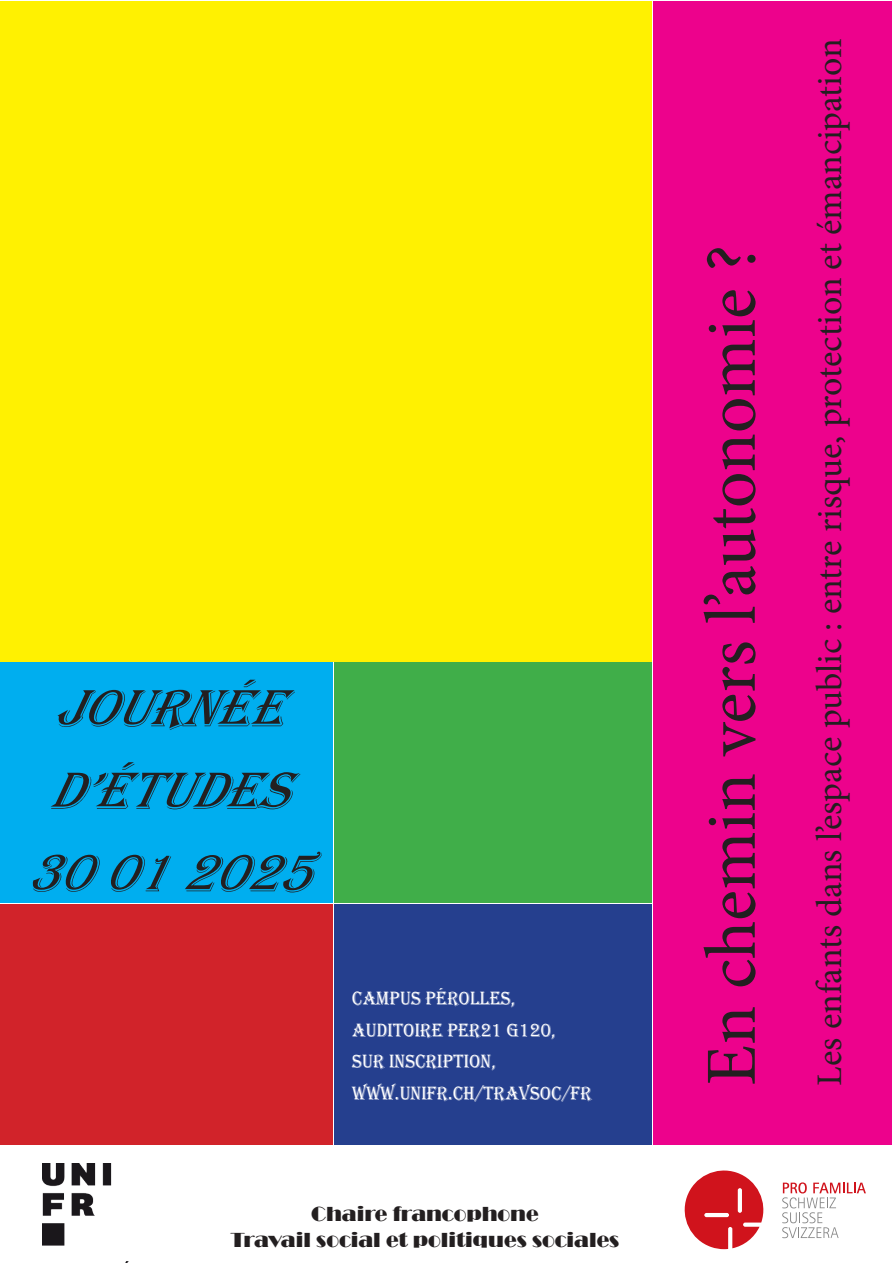
<style>
.page{position:relative;width:893px;height:1263px;background:#fff}
.page>*{position:absolute;margin:0;border:0;box-sizing:border-box;transform-origin:0 0}
.t1{font:72px "Minion Pro";letter-spacing:-.005em;color:#231f20}
.t2{font:italic 54px/82.5px "Algerian";color:#231f20;text-align:center}
.t3{font:36px "Minion Pro";color:#231f20}
.t4{font:21px/25.2px "Broadway";color:#231f20;text-align:center}
.t5{font:19.8px/31.5px "Algerian";color:#fff;scale:.91 1}
</style>
<div class="page">
<div style="left:1px;top:1px;width:651px;height:660px;background:#fff101"></div>
<div style="left:1px;top:662px;width:332px;height:241px;background:#00aeef"></div>
<div style="left:335px;top:904px;width:317px;height:241px;background:#253f8e"></div>
<div style="left:335px;top:662px;width:317px;height:241px;background:#40ae49"></div>
<div style="left:1px;top:904px;width:332px;height:241px;background:#d1232a"></div>
<div style="left:653px;top:1px;width:239px;height:1143px;background:#ed028c"></div>
<img style="left:42px;top:1163px;width:87px;height:100px">
<svg style="left:782px;top:1182px;width:84px;height:56px"></svg>
<svg style="left:684px;top:1170px;width:80px;height:79px"></svg>
<h2 class="t2" style="left:26px;top:668px;width:314px">JOURNÉE<br>D’ÉTUDES<br>30012025</h2>
<p class="t5" style="left:352px;top:983px;width:265px">Campus Pérolles,<br>Auditoire PER21 G120, sur inscription, www.unifr.ch/travsoc/fr</p>
<p class="t4" style="left:230px;top:1202px;width:390px">Chaire francophone<br>Travail social et politiques sociales</p>
<h1 class="t1" style="left:683px;top:1086px;width:842px;rotate:-90deg">En chemin vers l’autonomie ?</h1>
<h3 class="t3" style="left:805px;top:1086px;width:1049px;rotate:-90deg">Les enfants dans l’espace public : entre risque, protection et émancipation</h3>
</div>
